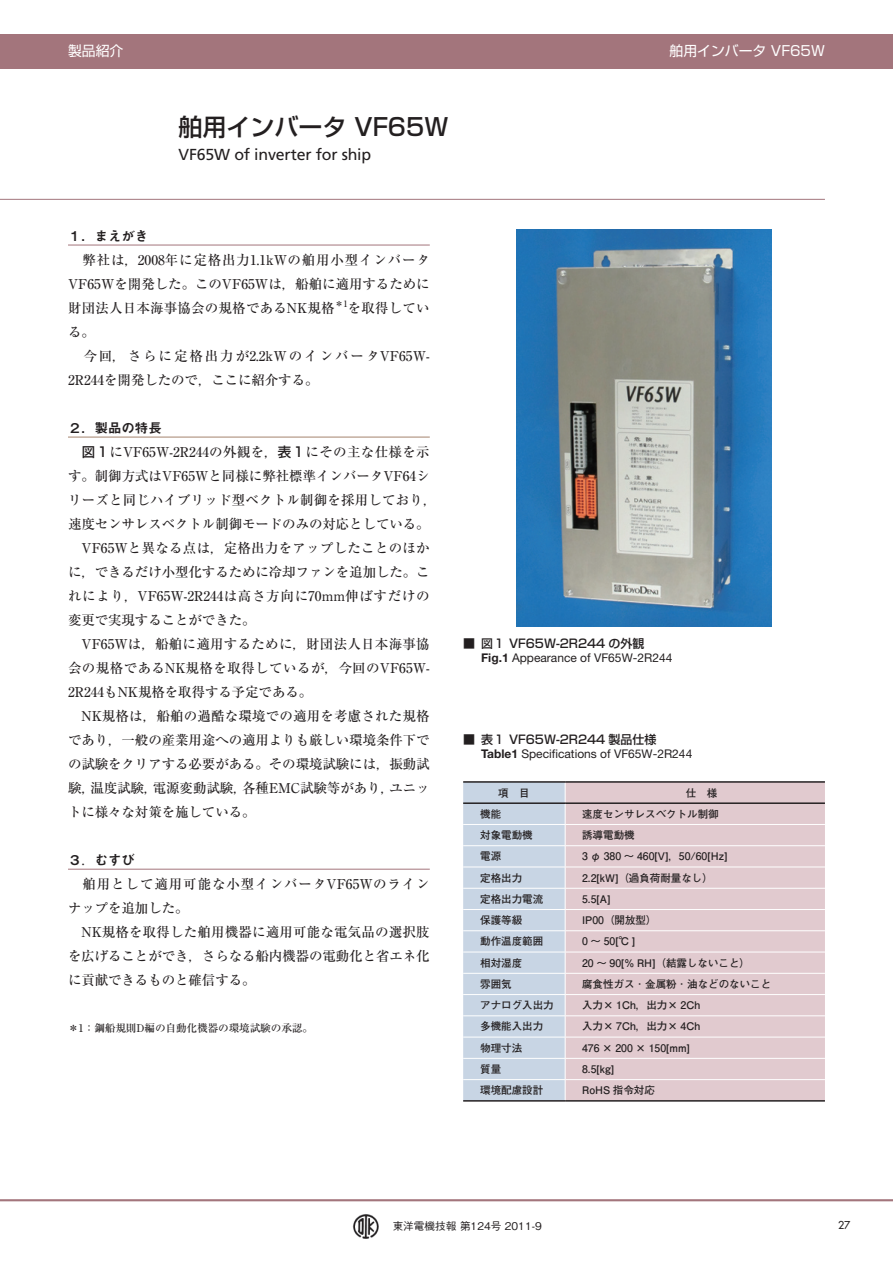
<style>
.page{position:relative;width:893px;height:1263px;background:#fff}
.page>*{position:absolute;margin:0;border:0;box-sizing:border-box;transform-origin:0 0}
.t1{font:500 24px "Shin Go Pro";color:#231f20}
.t2{font:15.9px "Frutiger";letter-spacing:-.01em;color:#231f20}
.t3{font:13.8px "Shin Go Pro";color:#fff}
.t4{font:500 13.5px/24px "Ryumin Pro";color:#231f20}
.t5{font:13.5px "Midashi Go Pro MB31";letter-spacing:-.01em;color:#231f20}
.t6{font:12px "Helvetica Neue LT Std";color:#231f20}
.t7{font:500 12px "Shin Go Pro";color:#231f20}
.t8{font:500 10.65px "Ryumin Pro";letter-spacing:-.01em;color:#231f20}
.t9{font:500 10.65px "Gothic BBB Pro";color:#231f20}
.t10{font:10.65px "Futura";color:#231f20}
.t11{font:700 10.5px "Futo Go B101 Pro";color:#231f20}
.s1{font-family:"Shin Go Pro"}
.s2{font-family:"Ryumin Pro";font-weight:500}
.s3{font-weight:700}
</style>
<div class="page">
<img style="left:352px;top:1214px;width:27px;height:25px">
<div style="left:0;top:34px;width:893px;height:34px;background:#a3757c"></div>
<hr style="left:0;top:1199px;width:893px;height:2px;background:#a3757c">
<hr style="left:68px;top:245px;width:362px;height:1px;background:#a3757c">
<hr style="left:68px;top:437px;width:362px;height:1px;background:#a4836e">
<hr style="left:68px;top:869px;width:362px;height:1px;background:#a3757c">
<hr style="left:0;top:199px;width:825px;height:1px;background:#a3757c">
<img style="left:517px;top:229px;width:254px;height:398px">
<div style="left:566px;top:783px;width:259px;height:317px;background:#e1cacf"></div>
<hr style="left:565px;top:824px;width:260px;height:1px;background:#fff">
<hr style="left:565px;top:845px;width:260px;height:1px;background:#fff">
<hr style="left:565px;top:867px;width:260px;height:1px;background:#fff">
<hr style="left:565px;top:888px;width:260px;height:1px;background:#fff">
<hr style="left:565px;top:909px;width:260px;height:1px;background:#fff">
<hr style="left:565px;top:930px;width:260px;height:1px;background:#fff">
<hr style="left:565px;top:952px;width:260px;height:1px;background:#fff">
<hr style="left:565px;top:973px;width:260px;height:1px;background:#fff">
<hr style="left:565px;top:994px;width:260px;height:1px;background:#fff">
<hr style="left:565px;top:1015px;width:260px;height:1px;background:#fff">
<hr style="left:565px;top:1037px;width:260px;height:1px;background:#fff">
<hr style="left:565px;top:1058px;width:260px;height:1px;background:#fff">
<hr style="left:565px;top:1079px;width:260px;height:1px;background:#fff">
<svg style="left:463px;top:783px;width:103px;height:317px;background:#cad7e5"></svg>
<hr style="left:463px;top:781px;width:102px;height:2px;background:#231f20">
<hr style="left:565px;top:781px;width:260px;height:2px;background:#231f20">
<hr style="left:463px;top:1100px;width:102px;height:1px;background:#231f20">
<hr style="left:565px;top:1100px;width:260px;height:1px;background:#231f20">
<hr style="left:463px;top:802px;width:102px;height:2px;background:#231f20">
<hr style="left:565px;top:802px;width:260px;height:2px;background:#231f20">
<p class="t3" style="left:68px;top:40px;width:57px">製品紹介</p>
<p class="t3" style="left:670px;top:40px;width:157px">舶用インバータ VF65W</p>
<h1 class="t1" style="left:179px;top:107px;width:271px">舶用インバータ VF65W</h1>
<p class="t2" style="left:179px;top:145px;width:194px">VF65W of inverter for ship</p>
<p class="t5" style="left:68px;top:225px;width:82px">１．まえがき</p>
<p class="t4" style="left:68px;top:247px;width:363px">　弊社は，2008年に定格出力1.1kWの舶用小型インバータ<br>VF65Wを開発した。このVF65Wは，船舶に適用するために財団法人日本海事協会の規格であるNK規格<sup>＊1</sup>を取得している。<br>　今回，さらに定格出力が2.2kＷのインバータVF65W-<br>2R244を開発したので，ここに紹介する。</p>
<p class="t5" style="left:68px;top:417px;width:95px">２．製品の特長</p>
<p class="t4" style="left:68px;top:439px;width:370px;text-indent:14px"><span class="s1">図１</span>にVF65W-2R244の外観を，<span class="s1">表１</span>にその主な仕様を示す。制御方式はVF65Wと同様に弊社標準インバータVF64シリーズと同じハイブリッド型ベクトル制御を採用しており，速度センサレスベクトル制御モードのみの対応としている。　VF65Wと異なる点は，定格出力をアップしたことのほかに，できるだけ小型化するために冷却ファンを追加した。これにより，VF65W-2R244は高さ方向に70mm伸ばすだけの変更で実現することができた。<br>　VF65Wは，船舶に適用するために，財団法人日本海事協会の規格であるNK規格を取得しているが，今回のVF65W-<br>2R244もNK規格を取得する予定である。<br>　NK規格は，船舶の過酷な環境での適用を考慮された規格であり，一般の産業用途への適用よりも厳しい環境条件下での試験をクリアする必要がある。その環境試験には，振動試験，温度試験，電源変動試験，各種EMC試験等があり，ユニットに様々な対策を施している。</p>
<p class="t5" style="left:68px;top:849px;width:69px">３<span class="s2">．</span>むすび</p>
<p class="t4" style="left:68px;top:871px;width:363px">　舶用として適用可能な小型インバータVF65Wのラインナップを追加した。<br>　NK規格を取得した舶用機器に適用可能な電気品の選択肢を広げることができ，さらなる船内機器の電動化と省エネ化に貢献できるものと確信する。</p>
<p class="t8" style="left:68px;top:1020px;width:247px">＊1：鋼船規則D編の自動化機器の環境試験の承認。</p>
<p class="t7" style="left:463px;top:633px;width:183px">■ 図１ VF65W-2R244 の外観</p>
<p class="t6" style="left:481px;top:651px;width:193px"><span class="s3">Fig.1</span> Appearance of VF65W-2R244</p>
<p class="t7" style="left:463px;top:729px;width:195px">■ 表１ VF65W-2R244 製品仕様</p>
<p class="t6" style="left:481px;top:747px;width:213px"><span class="s3">Table1</span> Specifications of VF65W-2R244</p>
<p class="t11" style="left:498px;top:784px;width:33px">項　目</p>
<p class="t11" style="left:686px;top:784px;width:33px">仕　様</p>
<p class="t11" style="left:480px;top:806px;width:23px">機能</p>
<p class="t11" style="left:582px;top:806px;width:138px">速度センサレスベクトル制御</p>
<p class="t11" style="left:480px;top:827px;width:54px">対象電動機</p>
<p class="t11" style="left:582px;top:827px;width:54px">誘導電動機</p>
<p class="t11" style="left:480px;top:848px;width:23px">電源</p>
<p class="t11" style="left:582px;top:848px;width:147px">3 φ 380 ～ 460[V]，50/60[Hz]</p>
<p class="t11" style="left:480px;top:869px;width:44px">定格出力</p>
<p class="t11" style="left:582px;top:869px;width:132px">2.2[kW]（過負荷耐量なし）</p>
<p class="t11" style="left:480px;top:890px;width:65px">定格出力電流</p>
<p class="t11" style="left:582px;top:890px;width:30px">5.5[A]</p>
<p class="t11" style="left:480px;top:912px;width:44px">保護等級</p>
<p class="t11" style="left:582px;top:912px;width:76px">IP00（開放型）</p>
<p class="t11" style="left:480px;top:933px;width:65px">動作温度範囲</p>
<p class="t11" style="left:582px;top:933px;width:55px">0 ～ 50[℃ ]</p>
<p class="t11" style="left:480px;top:954px;width:44px">相対湿度</p>
<p class="t11" style="left:582px;top:954px;width:169px">20 ～ 90[% RH]（結露しないこと）</p>
<p class="t11" style="left:480px;top:975px;width:33px">雰囲気</p>
<p class="t11" style="left:582px;top:975px;width:191px">腐食性ガス･金属粉･油などのないこと</p>
<p class="t11" style="left:480px;top:997px;width:75px">アナログ入出力</p>
<p class="t11" style="left:582px;top:997px;width:120px">入力× 1Ch，出力× 2Ch</p>
<p class="t11" style="left:480px;top:1018px;width:65px">多機能入出力</p>
<p class="t11" style="left:582px;top:1018px;width:120px">入力× 7Ch，出力× 4Ch</p>
<p class="t11" style="left:480px;top:1039px;width:44px">物理寸法</p>
<p class="t11" style="left:582px;top:1039px;width:109px">476 × 200 × 150[mm]</p>
<p class="t11" style="left:480px;top:1060px;width:23px">質量</p>
<p class="t11" style="left:582px;top:1060px;width:34px">8.5[kg]</p>
<p class="t11" style="left:480px;top:1081px;width:65px">環境配慮設計</p>
<p class="t11" style="left:582px;top:1081px;width:74px">RoHS 指令対応</p>
<p class="t9" style="left:393px;top:1217px;width:151px">東洋電機技報 第124号 2011-9</p>
<p class="t10" style="left:838px;top:1219px;width:14px">27</p>
</div>
